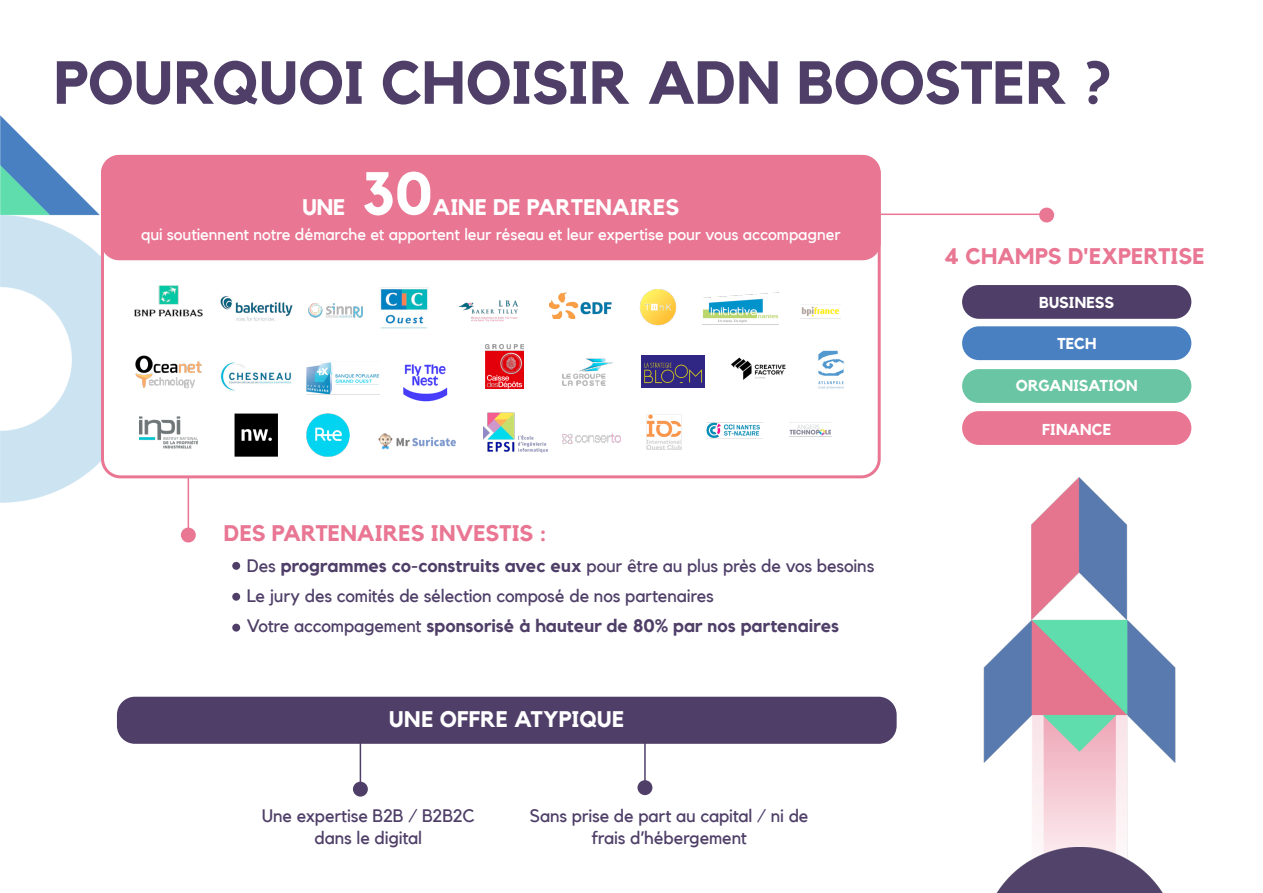
<style>
.page{position:relative;width:1263px;height:893px;background:#fff}
.page>*{position:absolute;margin:0;border:0;box-sizing:border-box;transform-origin:0 0}
.t1{font:700 60px "Kollektif";letter-spacing:-.01em;color:#4f3f68}
.t2{font:700 60px "Kollektif";color:#fff}
.t3{font:700 22.5px "Kollektif";letter-spacing:-.005em;color:#e97693}
.t4{font:700 22.5px "Kollektif";color:#fff}
.t5{font:18px/22.5px "Kollektif";letter-spacing:-.01em;color:#4f3f68;text-align:center}
.t6{font:700 18px "Kollektif";letter-spacing:.005em;color:#4f3f68}
.t7{font:16.5px "Kollektif";letter-spacing:-.005em;color:#fff}
.t8{font:700 15.75px "Kollektif";color:#fff}
.s1{font-weight:700}
.s2{font-weight:400}
</style>
<div class="page">
<img style="left:0;top:115px;width:822px;height:388px">
<div style="left:102px;top:156px;width:777px;height:321px;background:#fff;border-radius:18px"></div>
<div style="left:117px;top:697px;width:780px;height:47px;background:#4f3f68;border-radius:18px"></div>
<div style="left:101px;top:155px;width:780px;height:105px;background:#e97693;border-radius:18px"></div>
<div style="left:1039px;top:208px;width:15px;height:14px;background:#e97693;border-radius:50%"></div>
<div style="left:962px;top:285px;width:229px;height:34px;background:#4f3f68;border-radius:17px"></div>
<div style="left:962px;top:326px;width:229px;height:34px;background:#4980c1;border-radius:17px"></div>
<div style="left:962px;top:369px;width:229px;height:34px;background:#69c5a4;border-radius:17px"></div>
<div style="left:962px;top:411px;width:229px;height:34px;background:#e97693;border-radius:17px"></div>
<hr style="left:881px;top:214px;width:161px;height:1px;background:#e97693">
<div style="left:181px;top:528px;width:15px;height:14px;background:#e97693;border-radius:50%"></div>
<hr style="left:188px;top:477px;width:1px;height:58px;background:#e97693">
<div style="left:353px;top:782px;width:15px;height:15px;background:#4f3f68;border-radius:50%"></div>
<hr style="left:360px;top:731px;width:1px;height:58px;background:#4f3f68">
<div style="left:637px;top:780px;width:15px;height:15px;background:#4f3f68;border-radius:50%"></div>
<hr style="left:644px;top:730px;width:2px;height:58px;background:#4f3f68">
<img style="left:983px;top:477px;width:193px;height:370px">
<img style="left:996px;top:847px;width:167px;height:46px">
<img style="left:134px;top:285px;width:69px;height:32px">
<img style="left:220px;top:296px;width:73px;height:26px">
<img style="left:306px;top:362px;width:74px;height:33px">
<img style="left:380px;top:287px;width:48px;height:42px">
<img style="left:220px;top:362px;width:71px;height:29px">
<img style="left:563px;top:433px;width:58px;height:12px">
<img style="left:549px;top:292px;width:62px;height:27px">
<img style="left:484px;top:412px;width:64px;height:41px">
<img style="left:140px;top:416px;width:57px;height:33px">
<img style="left:458px;top:300px;width:61px;height:22px">
<img style="left:563px;top:358px;width:51px;height:28px">
<img style="left:378px;top:433px;width:78px;height:17px">
<img style="left:234px;top:413px;width:44px;height:44px">
<img style="left:135px;top:355px;width:67px;height:34px">
<img style="left:306px;top:413px;width:43px;height:44px">
<img style="left:308px;top:303px;width:55px;height:15px">
<img style="left:640px;top:289px;width:36px;height:36px">
<img style="left:486px;top:345px;width:37px;height:44px">
<img style="left:403px;top:364px;width:45px;height:38px">
<img style="left:641px;top:356px;width:64px;height:32px">
<img style="left:646px;top:414px;width:36px;height:36px">
<img style="left:702px;top:292px;width:77px;height:33px">
<img style="left:731px;top:357px;width:55px;height:23px">
<img style="left:707px;top:422px;width:55px;height:17px">
<img style="left:800px;top:304px;width:40px;height:15px">
<img style="left:818px;top:350px;width:26px;height:39px">
<img style="left:789px;top:422px;width:42px;height:15px">
<div style="left:232px;top:562px;width:8px;height:8px;background:#4f3e68;border-radius:50%"></div>
<div style="left:232px;top:593px;width:8px;height:8px;background:#4f3e68;border-radius:50%"></div>
<div style="left:232px;top:624px;width:8px;height:8px;background:#4f3e68;border-radius:50%"></div>
<p class="t1" style="left:54px;top:48px;width:1060px">POURQUOI CHOISIR ADN BOOSTER ?</p>
<p class="t4" style="left:302px;top:194px;width:44px">UNE</p>
<p class="t2" style="left:362px;top:159px;width:72px">30</p>
<p class="t4" style="left:432px;top:194px;width:248px">AINE DE PARTENAIRES</p>
<p class="t7" style="left:141px;top:225px;width:701px">qui soutiennent notre démarche et apportent leur réseau et leur expertise pour vous accompagner</p>
<p class="t3" style="left:224px;top:520px;width:324px">DES PARTENAIRES INVESTIS :</p>
<p class="t5" style="left:247px;top:555px;width:629px">Des <span class="s1">programmes co-construits avec eux</span> pour être au plus près de vos besoins</p>
<p class="t5" style="left:247px;top:585px;width:469px">Le jury des comités de sélection composé de nos partenaires</p>
<p class="t6" style="left:247px;top:615px;width:594px"><span class="s2">Votre accompagement</span> sponsorisé à hauteur de 80% par nos partenaires</p>
<p class="t4" style="left:389px;top:706px;width:237px">UNE OFFRE ATYPIQUE</p>
<p class="t5" style="left:262px;top:804px;width:215px">Une expertise B2B / B2B2C dans le digital</p>
<p class="t5" style="left:530px;top:804px;width:280px">Sans prise de part au capital / ni de frais d’hébergement</p>
<p class="t3" style="left:944px;top:243px;width:262px">4 CHAMPS D'EXPERTISE</p>
<p class="t8" style="left:1039px;top:293px;width:77px">BUSINESS</p>
<p class="t8" style="left:1057px;top:334px;width:41px">TECH</p>
<p class="t8" style="left:1016px;top:377px;width:123px">ORGANISATION</p>
<p class="t8" style="left:1042px;top:420px;width:70px">FINANCE</p>
</div>
